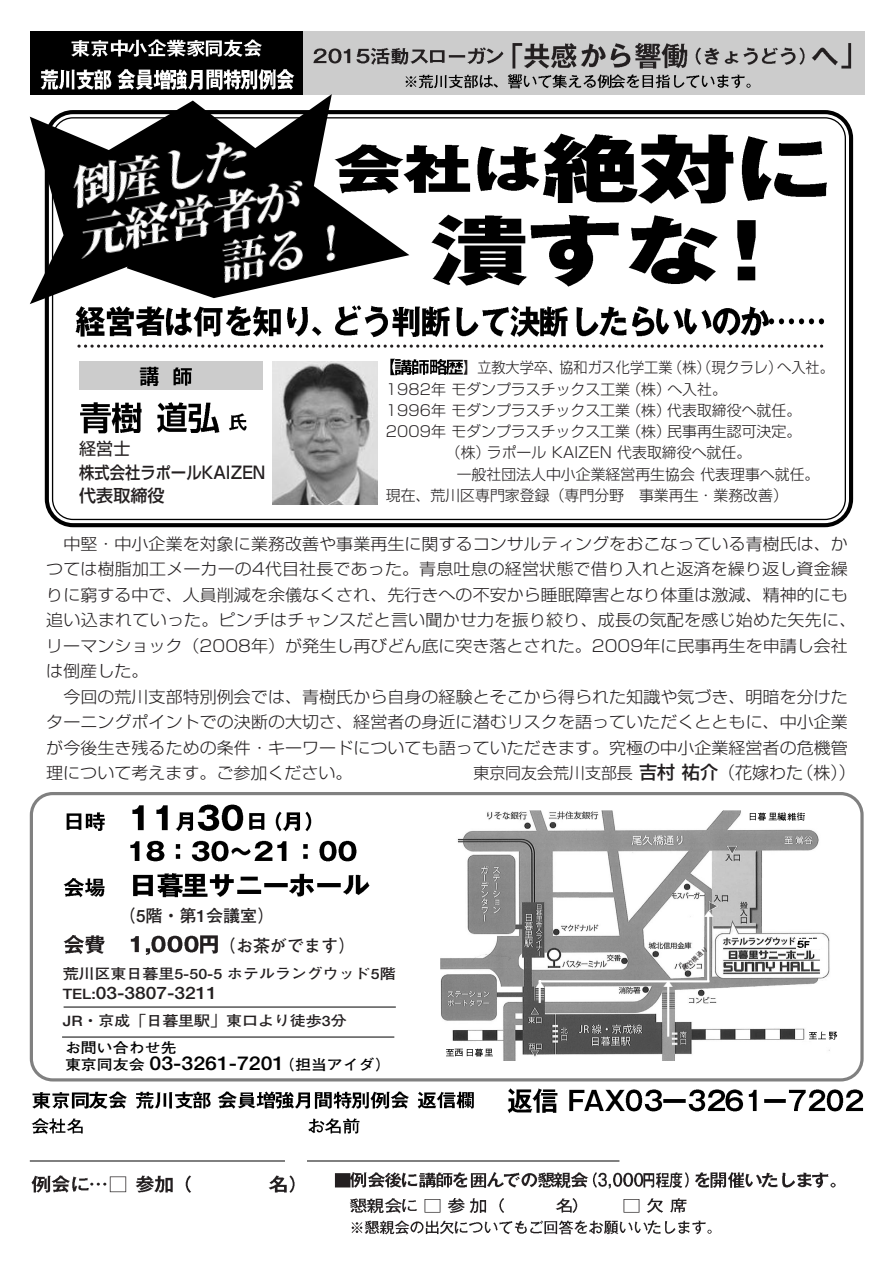
<style>
.page{position:relative;width:893px;height:1263px;background:#fff}
.page>*{position:absolute;margin:0;border:0;box-sizing:border-box;transform-origin:0 0}
.t1{font:700 17.25px "Futo Go B101";color:#231f20;scale:1.11 1}
.t2{font:500 16.95px/23.4px "Shin Go";color:#231f20;scale:.9 1}
.t3{font:700 16.95px/29.7px "Futo Go B101";color:#231f20}
.t4{font:16.95px "Shin Go";color:#231f20}
.t5{font:300 16.2px/25.5px "Shin Go";color:#231f20;scale:1.05 1}
.t6{font:300 15.9px "Shin Go";color:#231f20}
.t7{font:300 14.85px "Shin Go";color:#231f20}
.t8{font:700 14.4px "Futo Go B101";color:#231f20;scale:1.11 1}
.t9{font:700 14.4px/17px "Futo Go B101";color:#000;scale:1.11 1}
.t10{font:700 9.6px "Futo Go B101";color:#fff}
.t11{font:500 6.3px "Gothic BBB";color:#231f20}
.s1{font-weight:500;font-size:18.15px}
.s2{font-size:16.95px}
.s3{font-size:14.4px}
.s4{font-size:19.2px}
</style>
<div class="page">
<div style="left:45px;top:110px;width:808px;height:417px;border:4px solid #000;border-radius:26px"></div>
<div style="left:238px;top:32px;width:627px;height:63px;background:#ccc"></div>
<div style="left:31px;top:32px;width:272px;height:63px;background:#000"></div>
<div style="left:30px;top:792px;width:833px;height:290px;border:3px solid #808080;border-radius:21px"></div>
<img style="left:32px;top:1092px;width:56px;height:17px">
<img style="left:88px;top:1091px;width:39px;height:18px">
<img style="left:136px;top:1091px;width:56px;height:18px">
<img style="left:192px;top:1091px;width:19px;height:18px">
<img style="left:218px;top:1091px;width:56px;height:18px">
<img style="left:274px;top:1091px;width:135px;height:18px">
<img style="left:417px;top:1091px;width:57px;height:18px">
<img style="left:32px;top:1118px;width:16px;height:17px">
<img style="left:48px;top:1118px;width:35px;height:16px">
<img style="left:308px;top:1118px;width:16px;height:16px">
<img style="left:324px;top:1118px;width:36px;height:16px">
<hr style="left:30px;top:1161px;width:589px;height:1px;background:#000">
<img style="left:507px;top:1088px;width:51px;height:26px">
<img style="left:569px;top:1089px;width:55px;height:23px">
<img style="left:624px;top:1089px;width:100px;height:23px">
<img style="left:724px;top:1089px;width:33px;height:23px">
<img style="left:764px;top:1089px;width:100px;height:23px">
<div style="left:285px;top:1149px;width:22px;height:24px;background:#fff"></div>
<img style="left:66px;top:812px;width:39px;height:19px">
<img style="left:132px;top:805px;width:44px;height:26px">
<img style="left:176px;top:812px;width:17px;height:20px">
<img style="left:197px;top:804px;width:47px;height:27px">
<img style="left:249px;top:813px;width:12px;height:17px">
<img style="left:261px;top:812px;width:51px;height:20px">
<img style="left:130px;top:840px;width:98px;height:22px">
<img style="left:228px;top:840px;width:129px;height:22px">
<img style="left:63px;top:878px;width:42px;height:20px">
<img style="left:133px;top:873px;width:155px;height:25px">
<img style="left:289px;top:873px;width:80px;height:24px">
<img style="left:63px;top:935px;width:42px;height:20px">
<img style="left:130px;top:936px;width:20px;height:19px">
<img style="left:150px;top:935px;width:48px;height:18px">
<img style="left:198px;top:935px;width:20px;height:19px">
<img style="left:440px;top:810px;width:390px;height:251px">
<img style="left:313px;top:48px;width:27px;height:16px">
<img style="left:340px;top:47px;width:144px;height:18px">
<img style="left:484px;top:47px;width:12px;height:17px">
<img style="left:496px;top:42px;width:189px;height:27px">
<img style="left:682px;top:45px;width:130px;height:23px">
<img style="left:812px;top:47px;width:26px;height:19px">
<img style="left:841px;top:43px;width:11px;height:26px">
<img style="left:334px;top:1172px;width:50px;height:16px">
<img style="left:384px;top:1172px;width:16px;height:16px">
<img style="left:400px;top:1172px;width:86px;height:16px">
<img style="left:486px;top:1172px;width:16px;height:16px">
<img style="left:502px;top:1172px;width:68px;height:16px">
<img style="left:570px;top:1172px;width:14px;height:16px">
<img style="left:584px;top:1172px;width:58px;height:17px">
<img style="left:642px;top:1172px;width:40px;height:16px">
<img style="left:685px;top:1172px;width:4px;height:16px">
<img style="left:695px;top:1172px;width:49px;height:16px">
<img style="left:744px;top:1173px;width:16px;height:15px">
<img style="left:760px;top:1172px;width:76px;height:16px">
<img style="left:350px;top:1198px;width:16px;height:15px">
<img style="left:366px;top:1198px;width:34px;height:16px">
<img style="left:400px;top:1199px;width:17px;height:14px">
<img style="left:424px;top:1199px;width:17px;height:14px">
<img style="left:447px;top:1198px;width:18px;height:15px">
<img style="left:470px;top:1198px;width:34px;height:15px">
<img style="left:555px;top:1198px;width:23px;height:15px">
<img style="left:623px;top:1199px;width:17px;height:14px">
<img style="left:646px;top:1198px;width:17px;height:15px">
<img style="left:670px;top:1198px;width:17px;height:15px">
<img style="left:351px;top:1220px;width:295px;height:15px">
<img style="left:646px;top:1220px;width:66px;height:15px">
<img style="left:32px;top:1175px;width:56px;height:18px">
<img style="left:88px;top:1176px;width:39px;height:17px">
<img style="left:135px;top:1175px;width:37px;height:18px">
<img style="left:172px;top:1175px;width:19px;height:18px">
<img style="left:268px;top:1175px;width:27px;height:18px">
<img style="left:71px;top:39px;width:133px;height:18px">
<img style="left:204px;top:39px;width:58px;height:18px">
<img style="left:40px;top:69px;width:71px;height:21px">
<img style="left:117px;top:69px;width:123px;height:22px">
<img style="left:240px;top:69px;width:54px;height:21px">
<img style="left:405px;top:74px;width:87px;height:15px">
<img style="left:492px;top:74px;width:118px;height:15px">
<img style="left:610px;top:74px;width:141px;height:15px">
<hr style="left:62px;top:1037px;width:332px;height:1px;background:#000">
<hr style="left:64px;top:1007px;width:332px;height:1px;background:#000">
<div style="left:796px;top:939px;width:24px;height:10px;background:#fff"></div>
<svg style="left:796px;top:940px;width:16px;height:10px"></svg>
<div style="left:807px;top:1031px;width:35px;height:10px;background:#fff"></div>
<svg style="left:808px;top:1030px;width:29px;height:10px"></svg>
<div style="left:444px;top:1047px;width:53px;height:9px;background:#fff"></div>
<svg style="left:446px;top:1048px;width:48px;height:10px"></svg>
<div style="left:747px;top:812px;width:70px;height:10px;background:#fff"></div>
<svg style="left:749px;top:812px;width:56px;height:9px"></svg>
<hr style="left:707px;top:913px;width:2px;height:69px;background:#fff">
<hr style="left:667px;top:981px;width:2px;height:56px;background:#fff">
<hr style="left:538px;top:980px;width:2px;height:23px;background:#fff">
<hr style="left:538px;top:980px;width:171px;height:2px;background:#fff">
<svg style="left:30px;top:94px;width:379px;height:210px"></svg>
<img style="left:334px;top:141px;width:206px;height:60px">
<img style="left:542px;top:133px;width:285px;height:71px">
<img style="left:431px;top:214px;width:95px;height:72px">
<img style="left:526px;top:215px;width:172px;height:72px">
<img style="left:698px;top:220px;width:58px;height:62px">
<img style="left:75px;top:305px;width:177px;height:32px">
<img style="left:252px;top:306px;width:56px;height:31px">
<img style="left:312px;top:326px;width:10px;height:10px">
<img style="left:335px;top:305px;width:85px;height:33px">
<img style="left:420px;top:306px;width:118px;height:31px">
<img style="left:538px;top:306px;width:30px;height:31px">
<img style="left:576px;top:307px;width:22px;height:30px">
<img style="left:598px;top:306px;width:56px;height:31px">
<img style="left:654px;top:308px;width:28px;height:27px">
<img style="left:682px;top:306px;width:84px;height:30px">
<img style="left:766px;top:314px;width:59px;height:12px">
<img style="left:272px;top:361px;width:106px;height:143px">
<img style="left:390px;top:358px;width:4px;height:18px">
<img style="left:394px;top:358px;width:70px;height:18px">
<img style="left:59px;top:152px;width:43px;height:65px">
<img style="left:102px;top:144px;width:44px;height:57px">
<img style="left:146px;top:137px;width:45px;height:56px">
<img style="left:191px;top:129px;width:83px;height:56px">
<img style="left:68px;top:201px;width:83px;height:64px">
<img style="left:111px;top:193px;width:83px;height:65px">
<img style="left:155px;top:185px;width:53px;height:65px">
<img style="left:199px;top:177px;width:43px;height:65px">
<img style="left:242px;top:170px;width:83px;height:56px">
<img style="left:208px;top:226px;width:83px;height:65px">
<img style="left:251px;top:219px;width:83px;height:64px">
<img style="left:295px;top:211px;width:83px;height:65px">
<img style="left:80px;top:402px;width:62px;height:32px">
<img style="left:157px;top:402px;width:62px;height:31px">
<img style="left:229px;top:413px;width:18px;height:18px">
<svg style="left:79px;top:345px;width:745px;height:3px"></svg>
<div style="left:80px;top:361px;width:182px;height:29px;background:#ccc"></div>
<img style="left:140px;top:366px;width:19px;height:20px">
<img style="left:173px;top:367px;width:19px;height:19px">
<p class="t7" style="left:462px;top:362px;width:373px">】立教大学卒、協和ガス化学工業（株）（現クラレ）へ入社。</p>
<p class="t7" style="left:386px;top:383px;width:342px">1982年モダンプラスチックス工業（株）へ入社。</p>
<p class="t7" style="left:386px;top:405px;width:417px">1996年モダンプラスチックス工業（株）代表取締役へ就任。</p>
<p class="t7" style="left:386px;top:426px;width:417px">2009年モダンプラスチックス工業（株）民事再生認可決定。</p>
<p class="t7" style="left:446px;top:447px;width:307px">（株）ラポール KAIZEN 代表取締役へ就任。</p>
<p class="t7" style="left:456px;top:468px;width:364px">一般社団法人中小企業経営再生協会代表理事へ就任。</p>
<p class="t7" style="left:386px;top:490px;width:403px">現在、荒川区専門家登録（専門分野　事業再生・業務改善）</p>
<p class="t5" style="left:46px;top:533px;width:773px;text-indent:17px">中堅・中小企業を対象に業務改善や事業再生に関するコンサルティングをおこなっている青樹氏は、かつては樹脂加工メーカーの4代目社長であった。青息吐息の経営状態で借り入れと返済を繰り返し資金繰りに窮する中で、人員削減を余儀なくされ、先行きへの不安から睡眠障害となり体重は激減、精神的にも追い込まれていった。ピンチはチャンスだと言い聞かせ力を振り絞り、成長の気配を感じ始めた矢先に、リーマンショック（2008年）が発生し再びどん底に突き落とされた。2009年に民事再生を申請し会社は倒産した。</p>
<p class="t5" style="left:46px;top:686px;width:765px;text-align:justify;text-indent:17px">今回の荒川支部特別例会では、青樹氏から自身の経験とそこから得られた知識や気づき、明暗を分けたターニングポイントでの決断の大切さ、経営者の身近に潜むリスクを語っていただくとともに、中小企業が今後生き残るための条件・キーワードについても語っていただきます。究極の中小企業経営者の危機管理について考えます。ご参加ください。</p>
<p class="t4" style="left:79px;top:443px;width:53px">経営士</p>
<p class="t2" style="left:79px;top:463px;width:208px">株式会社ラポールKAIZEN代表取締役　</p>
<p class="t6" style="left:473px;top:767px;width:384px">東京同友会荒川支部長<span class="s1">吉村祐介</span><span class="s2">（花嫁わた（株））</span></p>
<p class="t3" style="left:219px;top:903px;width:138px;text-indent:-100px">（5階・第1会議室）<br>（お茶がでます）</p>
<p class="t8" style="left:63px;top:969px;width:301px">荒川区東日暮里5-50-5 ホテルラングウッド5階</p>
<p class="t1" style="left:63px;top:986px;width:141px"><span class="s3">TEL:</span>03-3807-3211</p>
<p class="t8" style="left:63px;top:1015px;width:257px">JR・京成「日暮里駅」東口より徒歩3分</p>
<p class="t9" style="left:65px;top:1041px;width:295px">お問い合わせ先　<br>東京同友会 <span class="s4">03-3261-7201</span>（担当アイダ）</p>
<p class="t10" style="left:704px;top:911px;width:11px">▲</p>
<p class="t10" style="left:535px;top:982px;width:11px">▲</p>
<p class="t10" style="left:663px;top:981px;width:11px">▲</p>
<p class="t11" style="left:681px;top:968px;width:33px;rotate:-42deg">尾竹橋通り</p>
</div>
